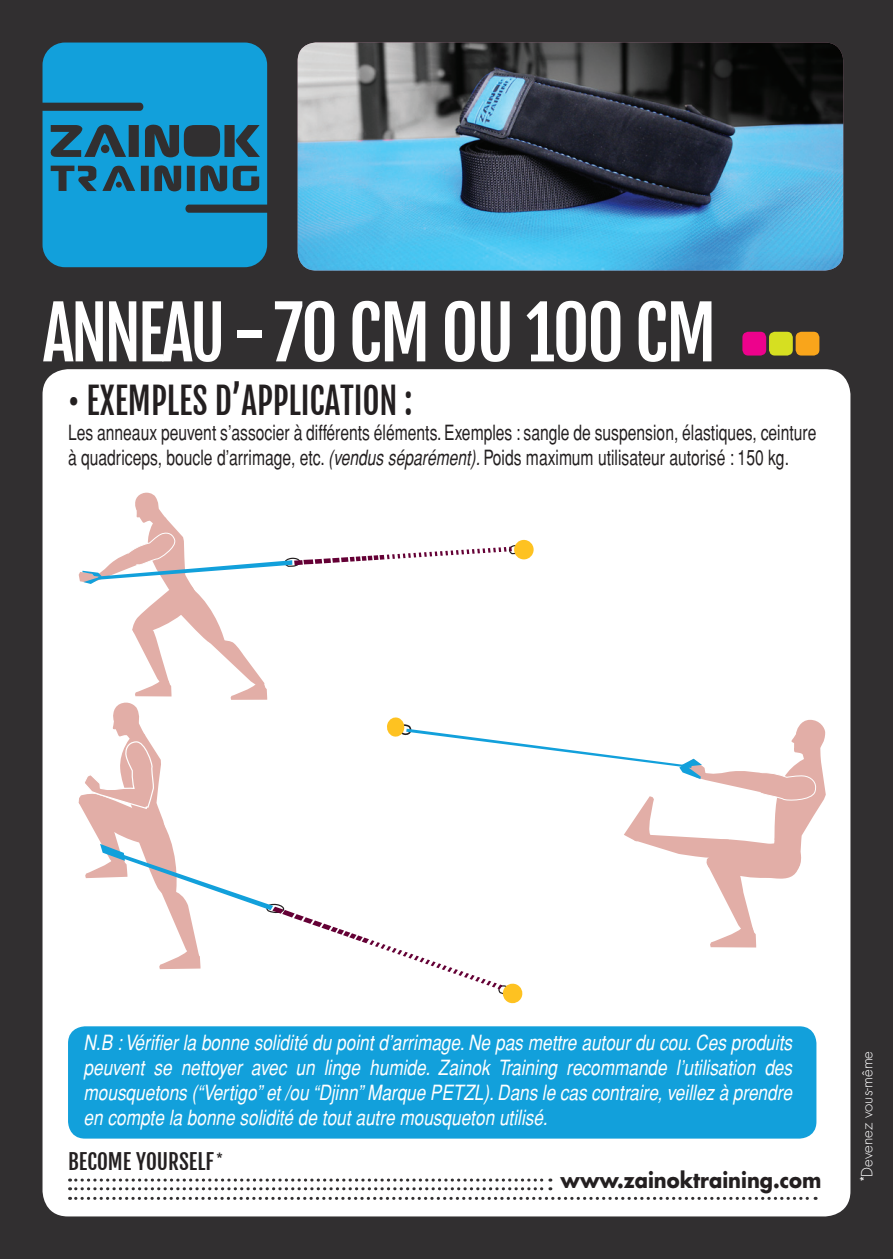
<style>
.page{position:relative;width:893px;height:1259px;background:#312f30}
.page>*{position:absolute;margin:0;border:0;box-sizing:border-box;transform-origin:0 0}
.t1{font:72px "Fjalla One";letter-spacing:-.03em;color:#fff;scale:.93 1}
.t2{font:36px "Fjalla One";color:#231f20;scale:.91 1}
.t3{font:700 21.3px "Futura CE";color:#231f20;scale:.92 1}
.t4{font:21.3px "Fjalla One";color:#231f20}
.t5{font:italic condensed 21px/25.2px "Helvetica";color:#fff;text-align:justify}
.t6{font:condensed 21px/25.2px "Helvetica";color:#231f20;scale:.91 1}
.t7{font:300 15px "Futura CE";color:#fff}
.s1{font-style:italic}
</style>
<div class="page">
<svg style="left:43px;top:43px;width:224px;height:224px;fill:#12a0db"></svg>
<div style="left:43px;top:369px;width:807px;height:847px;background:#fff;border-radius:26px"></div>
<img style="left:298px;top:43px;width:545px;height:227px">
<div style="left:68px;top:1026px;width:748px;height:112px;background:#12a0db;border-radius:17px"></div>
<svg style="left:79px;top:492px;width:747px;height:512px"></svg>
<svg style="left:70px;top:1196px;width:746px;height:4px"></svg>
<svg style="left:70px;top:1187px;width:481px;height:3px"></svg>
<svg style="left:70px;top:1178px;width:481px;height:3px"></svg>
<div style="left:796px;top:332px;width:23px;height:23px;background:#f9a51b;border-radius:6px"></div>
<div style="left:769px;top:332px;width:24px;height:23px;background:#d6df21;border-radius:6px"></div>
<div style="left:742px;top:332px;width:24px;height:23px;background:#ed028c;border-radius:6px"></div>
<h1 class="t1" style="left:43px;top:289px;width:726px">ANNEAU - 70 CM OU 100 CM</h1>
<h2 class="t2" style="left:68px;top:378px;width:380px">• EXEMPLES D’APPLICATION :</h2>
<p class="t6" style="left:68px;top:419px;width:824px">Les anneaux peuvent s’associer à différents éléments. Exemples : sangle de suspension, élastiques, ceinture à quadriceps, boucle d’arrimage, etc. <span class="s1">(vendus séparément).</span> Poids maximum utilisateur autorisé : 150 kg.</p>
<p class="t5" style="left:84px;top:1029px;width:710px">N.B : Vérifier la bonne solidité du point d’arrimage. Ne pas mettre autour du cou. Ces produits peuvent se nettoyer avec un linge humide. Zainok Training recommande l’utilisation des mousquetons (“Vertigo” et /ou “Djinn” Marque PETZL). Dans le cas contraire, veillez à prendre en compte la bonne solidité de tout autre mousqueton utilisé.</p>
<p class="t4" style="left:68px;top:1148px;width:156px">BECOME YOURSELF <sup>*</sup></p>
<p class="t3" style="left:561px;top:1164px;width:285px">www.zainoktraining.com</p>
<p class="t7" style="left:857px;top:1181px;width:132px;rotate:-90deg"><sup>*</sup>Devenez vous-même</p>
</div>
